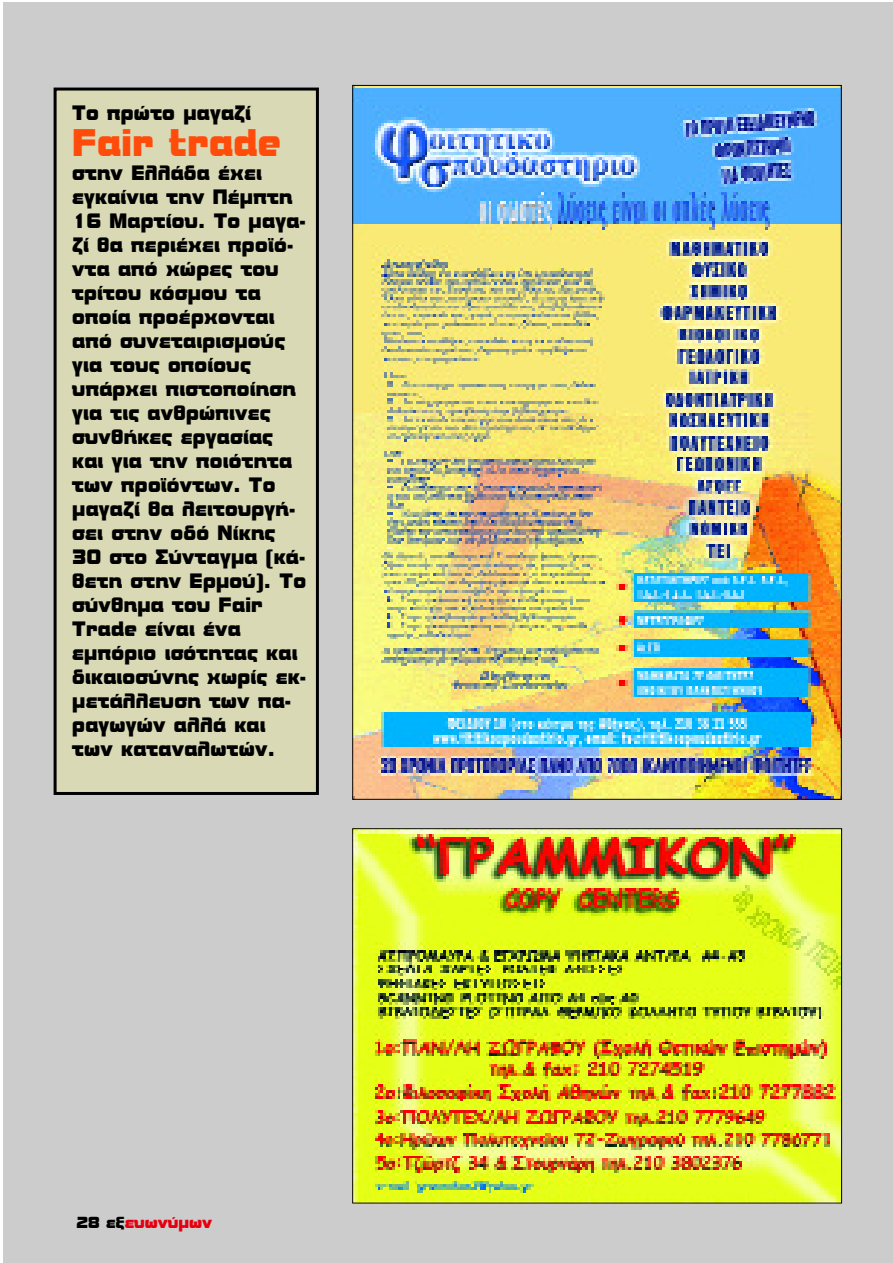
<style>
.page{position:relative;width:893px;height:1263px;background:#fff}
.page>*{position:absolute;margin:0;border:0;box-sizing:border-box;transform-origin:0 0}
.t1{font:36px "Bolt ITC Hell Alternative";letter-spacing:.015em;color:#ff4c0b;scale:.95 1}
.t2{font:19.5px/24px "Bolt ITC Hell Alternative";letter-spacing:.015em;color:#000;scale:.95 1}
.t3{font:15px "Bolt ITC Hell Alternative";color:#e6000f}
.s1{color:#000}
</style>
<div class="page">
<div style="left:3px;top:2px;width:890px;height:1261px;background:#ccc"></div>
<div style="left:55px;top:89px;width:262px;height:704px;background:#d9d9b5"></div>
<div style="left:54px;top:88px;width:265px;height:707px;border:3px solid #000"></div>
<img style="left:354px;top:830px;width:486px;height:371px">
<img style="left:354px;top:87px;width:486px;height:711px">
<p class="t2" style="left:72px;top:101px;width:190px">Το πρώτο µαγαζί</p>
<h1 class="t1" style="left:72px;top:123px;width:221px">Fair trade</h1>
<p class="t2" style="left:72px;top:161px;width:248px">στην Ελλάδα έχει εγκαίνια την Πέµπτη<br>16 Μαρτίου. Το µαγα&shy;ζί θα περιέχει προϊό&shy;ντα από χώρες του τρίτου κόσµου τα οποία προέρχονται από συνεταιρισµούς για τους οποίους υπάρχει πιστοποίηση για τις ανθρώπινες συνθήκες εργασίας και για την ποιότητα των προϊόντων. Το µαγαζί θα λειτουργή&shy;σει στην οδό Νίκης<br>30 στο Σύνταγµα (κά&shy;θετη στην Ερµού). Το σύνθηµα του Fair<br>Trade είναι ένα εµπόριο ισότητας και δικαιοσύνης χωρίς εκ&shy;µετάλλευση των πα&shy;ραγωγών αλλά και των καταναλωτών.</p>
<p class="t3" style="left:77px;top:1215px;width:137px"><span class="s1">28 εξ</span>ευωνύµων</p>
</div>
